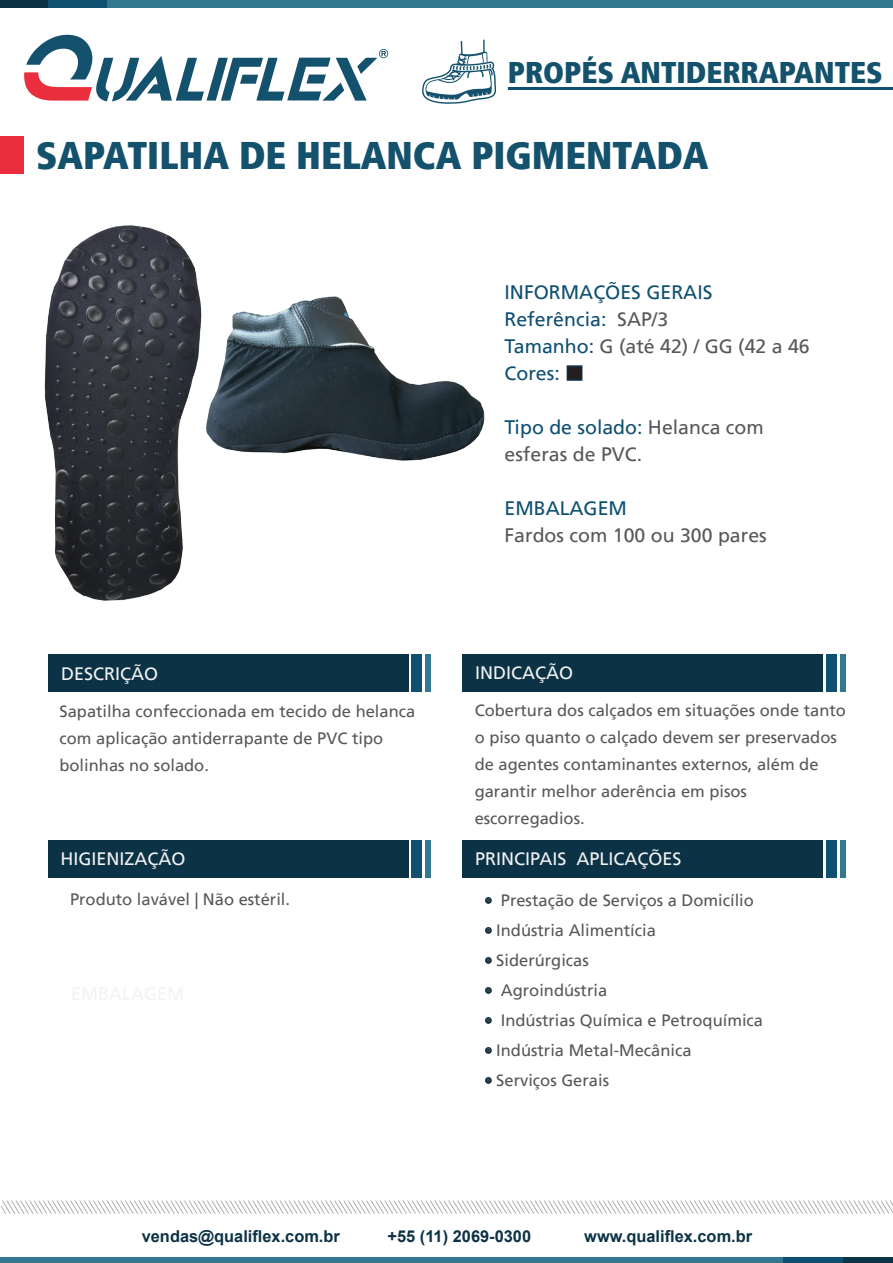
<style>
.page{position:relative;width:893px;height:1263px;background:#fff}
.page>*{position:absolute;margin:0;border:0;box-sizing:border-box;transform-origin:0 0}
.t1{font:900 condensed 38.4px "Frutiger LT";color:#14516d}
.t2{font:900 condensed 29.85px "Frutiger LT";color:#14516d}
.t3{font:19.5px/27px "Frutiger LT";color:#0f5071}
.t4{font:19.5px/27px "Frutiger LT";color:#57585a}
.t5{font:18px "Frutiger LT";color:#f2f3f4}
.t6{font:16.5px/27px "Frutiger LT";color:#57585a}
.t7{font:700 16.35px "Arial";color:#0c3245}
.s1{color:#57585a}
.s2{color:#0f5071}
.s3{font-size:15px;color:#3e3e3f}
</style>
<div class="page">
<div style="left:0;top:137px;width:24px;height:37px;background:#ea2e3d"></div>
<svg style="left:24px;top:35px;width:364px;height:66px"></svg>
<hr style="left:508px;top:87px;width:385px;height:3px;background:#0f5071">
<div style="left:1px;top:1257px;width:783px;height:6px;background:#33788f"></div>
<div style="left:784px;top:1257px;width:59px;height:6px;background:#0f5071"></div>
<div style="left:843px;top:1257px;width:50px;height:6px;background:#0c3245"></div>
<svg style="left:2px;top:1200px;width:891px;height:14px"></svg>
<svg style="left:422px;top:40px;width:75px;height:64px"></svg>
<img style="left:44px;top:225px;width:148px;height:376px">
<img style="left:170px;top:261px;width:315px;height:253px">
<div style="left:107px;top:0;width:786px;height:8px;background:#33788f"></div>
<div style="left:47px;top:0;width:60px;height:8px;background:#0f5071"></div>
<div style="left:0;top:0;width:47px;height:8px;background:#0c3245"></div>
<svg style="left:485px;top:897px;width:7px;height:7px"></svg>
<svg style="left:485px;top:927px;width:7px;height:7px"></svg>
<svg style="left:485px;top:957px;width:7px;height:7px"></svg>
<svg style="left:485px;top:987px;width:7px;height:7px"></svg>
<svg style="left:485px;top:1017px;width:7px;height:7px"></svg>
<svg style="left:485px;top:1047px;width:7px;height:7px"></svg>
<svg style="left:485px;top:1077px;width:7px;height:7px"></svg>
<div style="left:567px;top:365px;width:15px;height:16px;background:#231f20;border:2px solid #0c3245"></div>
<div style="left:48px;top:655px;width:360px;height:37px;background:#0c3245"></div>
<div style="left:411px;top:655px;width:11px;height:37px;background:#0f5071"></div>
<div style="left:425px;top:655px;width:6px;height:37px;background:#33788f"></div>
<div style="left:462px;top:654px;width:361px;height:37px;background:#0c3245"></div>
<div style="left:826px;top:654px;width:11px;height:37px;background:#0f5071"></div>
<div style="left:840px;top:654px;width:6px;height:37px;background:#33788f"></div>
<div style="left:48px;top:841px;width:360px;height:37px;background:#0c3245"></div>
<div style="left:411px;top:841px;width:11px;height:37px;background:#0f5071"></div>
<div style="left:425px;top:841px;width:6px;height:37px;background:#33788f"></div>
<div style="left:462px;top:841px;width:361px;height:37px;background:#0c3245"></div>
<div style="left:826px;top:841px;width:11px;height:37px;background:#0f5071"></div>
<div style="left:840px;top:841px;width:6px;height:37px;background:#33788f"></div>
<h2 class="t2" style="left:508px;top:54px;width:376px">PROPÉS ANTIDERRAPANTES</h2>
<h1 class="t1" style="left:36px;top:132px;width:674px">SAPATILHA DE HELANCA PIGMENTADA</h1>
<p class="t3" style="left:504px;top:278px;width:307px">INFORMAÇÕES GERAIS<br>Referência: <span class="s1">SAP/3<br></span>Tamanho: <span class="s1">G (até 42) / GG (42 a 46<br></span>Cores:</p>
<p class="t4" style="left:504px;top:413px;width:261px"><span class="s2">Tipo de solado:</span> Helanca com esferas de PVC.</p>
<p class="t3" style="left:504px;top:494px;width:124px">EMBALAGEM</p>
<p class="t4" style="left:504px;top:521px;width:264px">Fardos com 100 ou 300 pares</p>
<p class="t5" style="left:61px;top:663px;width:99px">DESCRIÇÃO</p>
<p class="t5" style="left:475px;top:662px;width:99px">INDICAÇÃO</p>
<p class="t5" style="left:488px;top:663px;width:99px">INDICAÇÃO</p>
<p class="t6" style="left:475px;top:696px;width:373px">Cobertura dos calçados em situações onde tanto o piso quanto o calçado devem ser preservados de agentes contaminantes externos, além de garantir melhor aderência em pisos escorregadios.</p>
<p class="t5" style="left:69px;top:663px;width:99px">DESCRIÇÃO</p>
<p class="t6" style="left:59px;top:698px;width:357px">Sapatilha confeccionada em tecido de helanca com aplicação antiderrapante de PVC tipo bolinhas no solado.</p>
<p class="t5" style="left:61px;top:848px;width:127px">HIGIENIZAÇÃO</p>
<p class="t5" style="left:475px;top:848px;width:208px">PRINCIPAIS APLICAÇÕES</p>
<p class="t5" style="left:488px;top:849px;width:203px">PRINCIPAIS APLICAÇÕES</p>
<p class="t6" style="left:485px;top:886px;width:271px"><span class="s3">•</span> Prestação de Serviços a Domicílio</p>
<p class="t6" style="left:485px;top:916px;width:173px"><span class="s3">•</span> Indústria Alimentícia</p>
<p class="t6" style="left:485px;top:946px;width:106px"><span class="s3">•</span> Siderúrgicas</p>
<p class="t6" style="left:485px;top:976px;width:124px"><span class="s3">•</span> Agroindústria</p>
<p class="t6" style="left:485px;top:1006px;width:280px"><span class="s3">•</span> Indústrias Química e Petroquímica</p>
<p class="t6" style="left:485px;top:1036px;width:208px"><span class="s3">•</span> Indústria Metal-Mecânica</p>
<p class="t6" style="left:485px;top:1066px;width:126px"><span class="s3">•</span> Serviços Gerais</p>
<p class="t5" style="left:71px;top:849px;width:127px">HIGIENIZAÇÃO</p>
<p class="t6" style="left:70px;top:886px;width:222px">Produto lavável | Não estéril.</p>
<p class="t7" style="left:142px;top:1224px;width:200px">vendas@qualiflex.com.br</p>
<p class="t7" style="left:388px;top:1224px;width:145px">+55 (11) 2069-0300</p>
<p class="t7" style="left:584px;top:1224px;width:169px">www.qualiflex.com.br</p>
</div>
